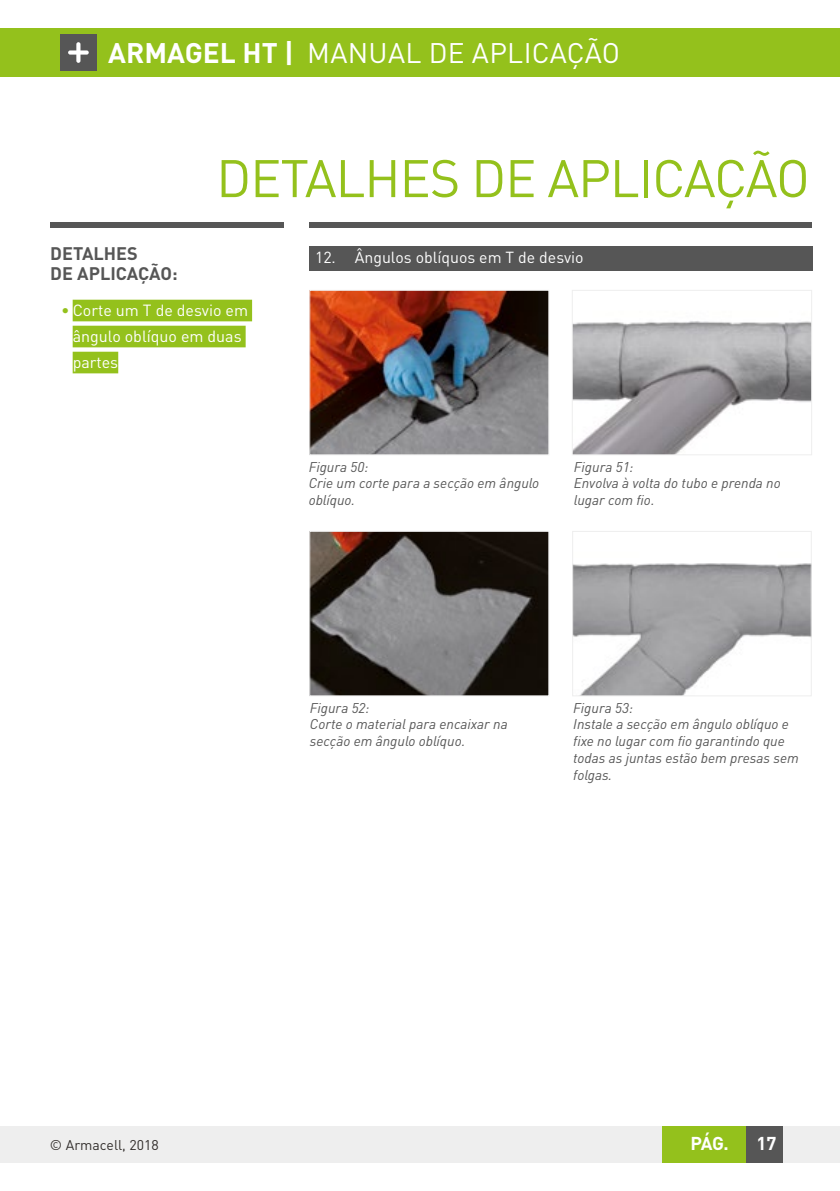
<style>
.page{position:relative;width:840px;height:1191px;background:#fff}
.page>*{position:absolute;margin:0;border:0;box-sizing:border-box;transform-origin:0 0}
.t1{font:52px "DIN Pro";letter-spacing:-.02em;color:#94c11c}
.t2{font:28px "DIN Pro";letter-spacing:.01em;color:#fff}
.t3{font:700 18.4px "DIN Pro";color:#fff}
.t4{font:700 18px "DIN Pro";color:#565656}
.t5{font:16px/26px "DIN Pro";color:#fff}
.t6{font:15.8px "DIN Pro";color:#fff}
.t7{font:italic 14px/16.8px "DIN Pro";color:#565656}
.t8{font:14px "DIN Pro";color:#312d2b}
.s1{font-weight:700}
.s2{color:#94c11c}
</style>
<div class="page">
<div style="left:0;top:29px;width:839px;height:48px;background:#94c11c"></div>
<div style="left:60px;top:34px;width:36px;height:36px;background:#565656"></div>
<svg style="left:68px;top:42px;width:21px;height:21px"></svg>
<div style="left:0;top:1126px;width:839px;height:36px;background:#eee"></div>
<div style="left:661px;top:1126px;width:121px;height:36px;background:#94c11c"></div>
<div style="left:746px;top:1126px;width:36px;height:36px;background:#565656"></div>
<img style="left:311px;top:533px;width:236px;height:161px">
<div style="left:309px;top:531px;width:240px;height:165px;border:1px solid #eee"></div>
<div style="left:50px;top:222px;width:233px;height:6px;background:#565656"></div>
<div style="left:308px;top:222px;width:503px;height:6px;background:#565656"></div>
<div style="left:309px;top:246px;width:502px;height:25px;background:#565656"></div>
<div style="left:73px;top:300px;width:179px;height:21px;background:#94c11c"></div>
<div style="left:73px;top:326px;width:172px;height:21px;background:#94c11c"></div>
<div style="left:73px;top:352px;width:45px;height:21px;background:#94c11c"></div>
<img style="left:311px;top:292px;width:236px;height:161px">
<div style="left:309px;top:290px;width:240px;height:165px;border:1px solid #eee"></div>
<img style="left:573px;top:321px;width:236px;height:132px">
<div style="left:571px;top:290px;width:240px;height:165px;border:1px solid #eee"></div>
<img style="left:574px;top:563px;width:235px;height:131px">
<div style="left:572px;top:531px;width:239px;height:165px;border:1px solid #eee"></div>
<h2 class="t2" style="left:108px;top:31px;width:513px"><span class="s1">ARMAGEL HT |</span> MANUAL DE APLICAÇÃO</h2>
<h1 class="t1" style="left:216px;top:137px;width:594px">DETALHES DE APLICAÇÃO</h1>
<p class="t4" style="left:50px;top:239px;width:89px">DETALHES</p>
<p class="t6" style="left:315px;top:245px;width:270px">12. Ângulos oblíquos em T de desvio</p>
<p class="t4" style="left:50px;top:259px;width:129px">DE APLICAÇÃO:</p>
<p class="t5" style="left:73px;top:296px;width:177px;text-indent:-11px"><span class="s2">•</span> Corte um T de desvio em ângulo oblíquo em duas partes</p>
<p class="t7" style="left:308px;top:457px;width:232px">Figura 50:<br>Crie um corte para a secção em ângulo oblíquo.</p>
<p class="t7" style="left:573px;top:457px;width:208px">Figura 51:<br>Envolva à volta do tubo e prenda no lugar com fio.</p>
<p class="t8" style="left:50px;top:1133px;width:110px">© Armacell, 2018</p>
<p class="t7" style="left:309px;top:697px;width:199px">Figura 52:<br>Corte o material para encaixar na secção em ângulo oblíquo.</p>
<p class="t7" style="left:573px;top:697px;width:227px">Figura 53:<br>Instale a secção em ângulo oblíquo e fixe no lugar com fio garantindo que todas as juntas estão bem presas sem folgas.</p>
<h3 class="t3" style="left:690px;top:1128px;width:40px">PÁG.</h3>
<h3 class="t3" style="left:756px;top:1128px;width:21px">17</h3>
</div>
